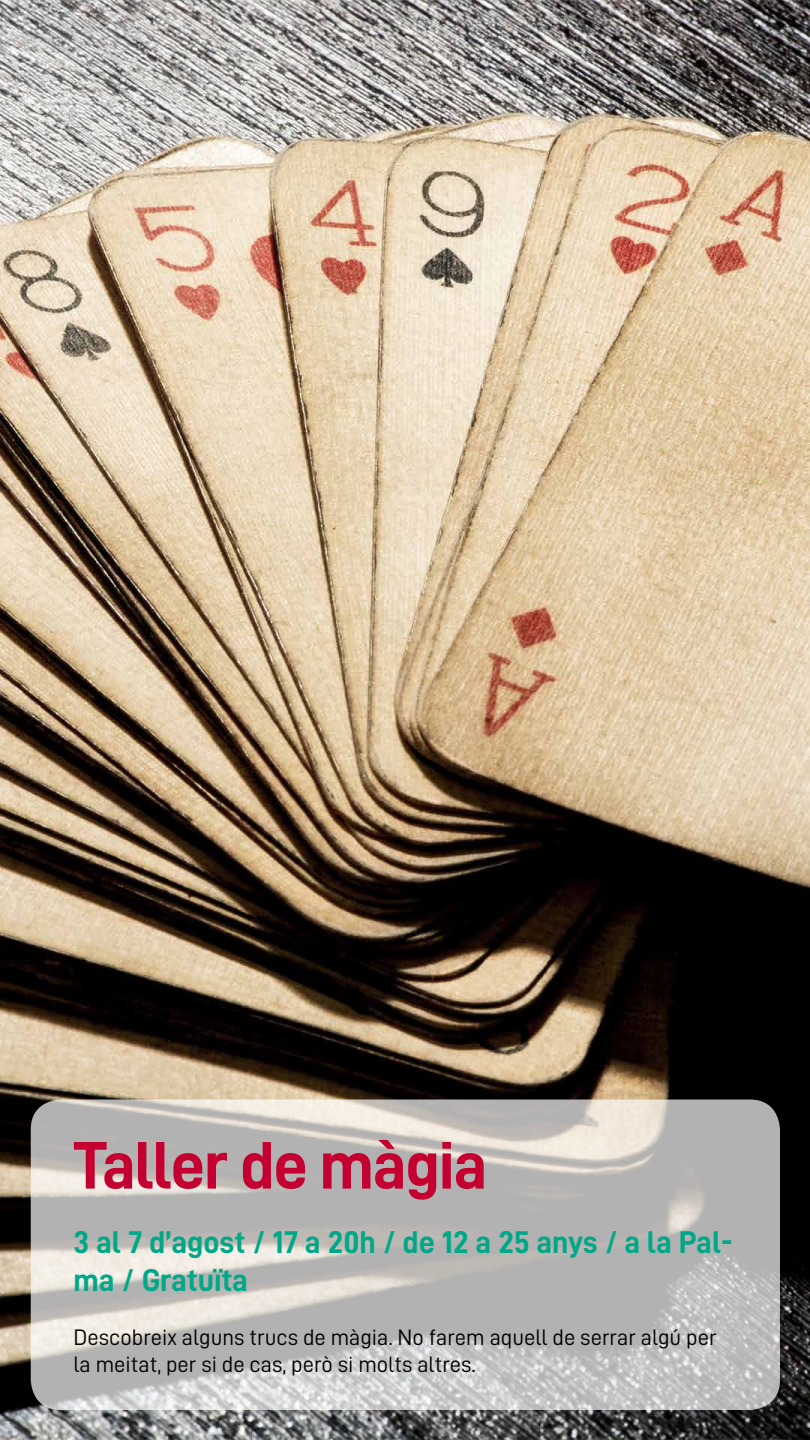
<style>
.page{position:relative;width:810px;height:1440px;background:#fff}
.page>*{position:absolute;margin:0;border:0;box-sizing:border-box;transform-origin:0 0}
.t1{font:67.5px "D DIN Bold";letter-spacing:-.02em;color:#c3002f}
.t2{font:31.5px/37.8px "D DIN Bold";color:#00a887}
.t3{font:22.5px/27px "D DIN";color:#000}
</style>
<div class="page">
<img style="left:0;top:0;width:810px;height:1440px">
<svg style="left:31px;top:1100px;width:749px;height:310px;background:#c2c0be"></svg>
<h1 class="t1" style="left:74px;top:1128px;width:415px">Taller de màgia</h1>
<h2 class="t2" style="left:74px;top:1223px;width:661px">3 al 7 d’agost / 17 a 20h / de 12 a 25 anys / a la Pal&shy;ma / Gratuïta</h2>
<p class="t3" style="left:74px;top:1324px;width:645px">Descobreix alguns trucs de màgia. No farem aquell de serrar algú per la meitat, per si de cas, però si molts altres.</p>
</div>
